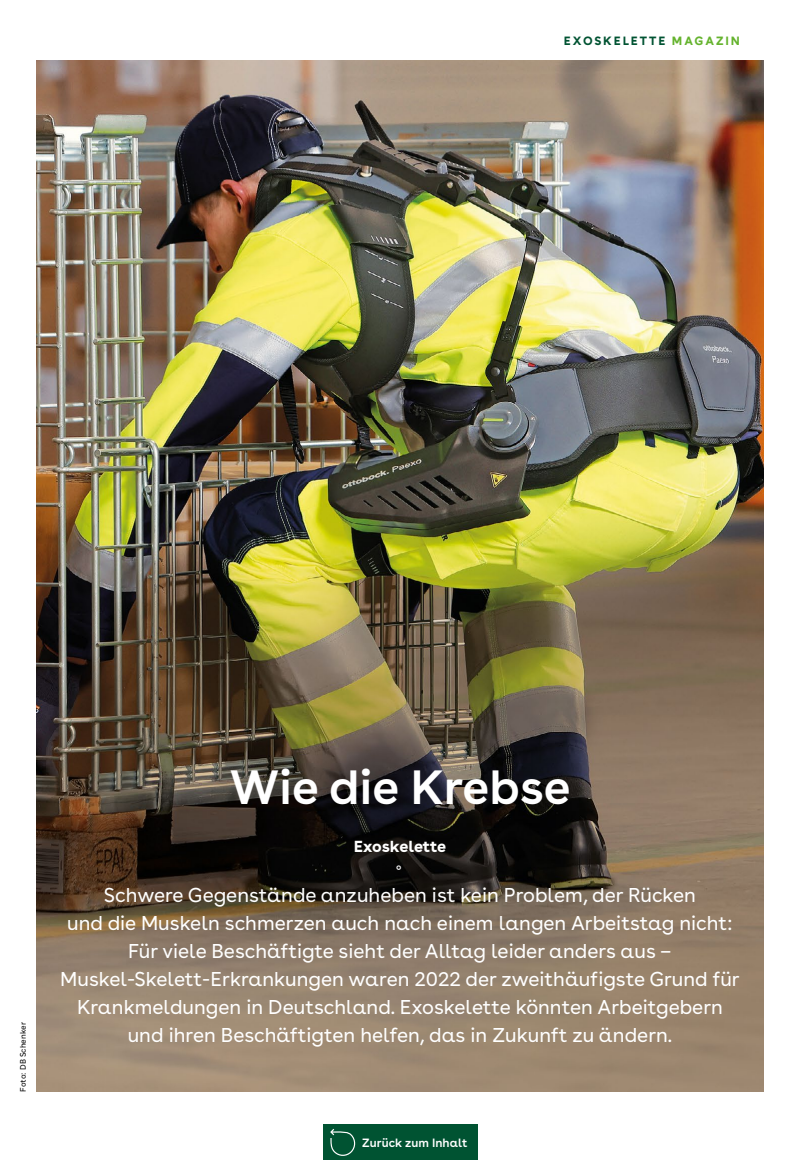
<style>
.page{position:relative;width:800px;height:1160px;background:#fff}
.page>*{position:absolute;margin:0;border:0;box-sizing:border-box;transform-origin:0 0}
.t1{font:600 48px "AOK Buenos Aires";color:#fff}
.t2{font:20px/28px "AOK Buenos Aires";color:#fff;text-align:center}
.t3{font:700 16px "AOK Buenos Aires";letter-spacing:-.005em;color:#fff}
.t4{font:700 12px "AOK Buenos Aires";letter-spacing:.16em;color:#005332}
.t5{font:600 12px "AOK Buenos Aires";color:#fff}
.t6{font:8.7px "AOK Icon Font";color:#fff}
.t7{font:8px "AOK Buenos Aires Text";color:#000}
.s1{color:#65b32e}
</style>
<div class="page">
<img style="left:36px;top:60px;width:728px;height:1032px">
<div style="left:323px;top:1124px;width:155px;height:36px;background:#005332"></div>
<svg style="left:330px;top:1129px;width:26px;height:27px"></svg>
<p class="t4" style="left:564px;top:31px;width:178px">EXOSKELETTE <span class="s1">MAGAZIN</span></p>
<p class="t7" style="left:16px;top:1092px;width:71px;rotate:-90deg">Foto: DB Schenker</p>
<h1 class="t1" style="left:230px;top:747px;width:342px">Wie die Krebse</h1>
<p class="t3" style="left:354px;top:833px;width:94px">Exoskelette</p>
<p class="t6" style="left:397px;top:863px;width:6px">k</p>
<p class="t2" style="left:60px;top:879px;width:681px">Schwere Gegenstände anzuheben ist kein Problem, der Rücken<br>und die Muskeln schmerzen auch nach einem langen Arbeitstag nicht:<br>Für viele Beschäftigte sieht der Alltag leider anders aus – Muskel-Skelett-Erkrankungen waren 2022 der zweithäufigste Grund für Krankmeldungen in Deutschland. Exoskelette könnten Arbeitgebern und ihren Beschäftigten helfen, das in Zukunft zu ändern.</p>
<p class="t5" style="left:362px;top:1132px;width:107px">Zurück zum Inhalt</p>
</div>
